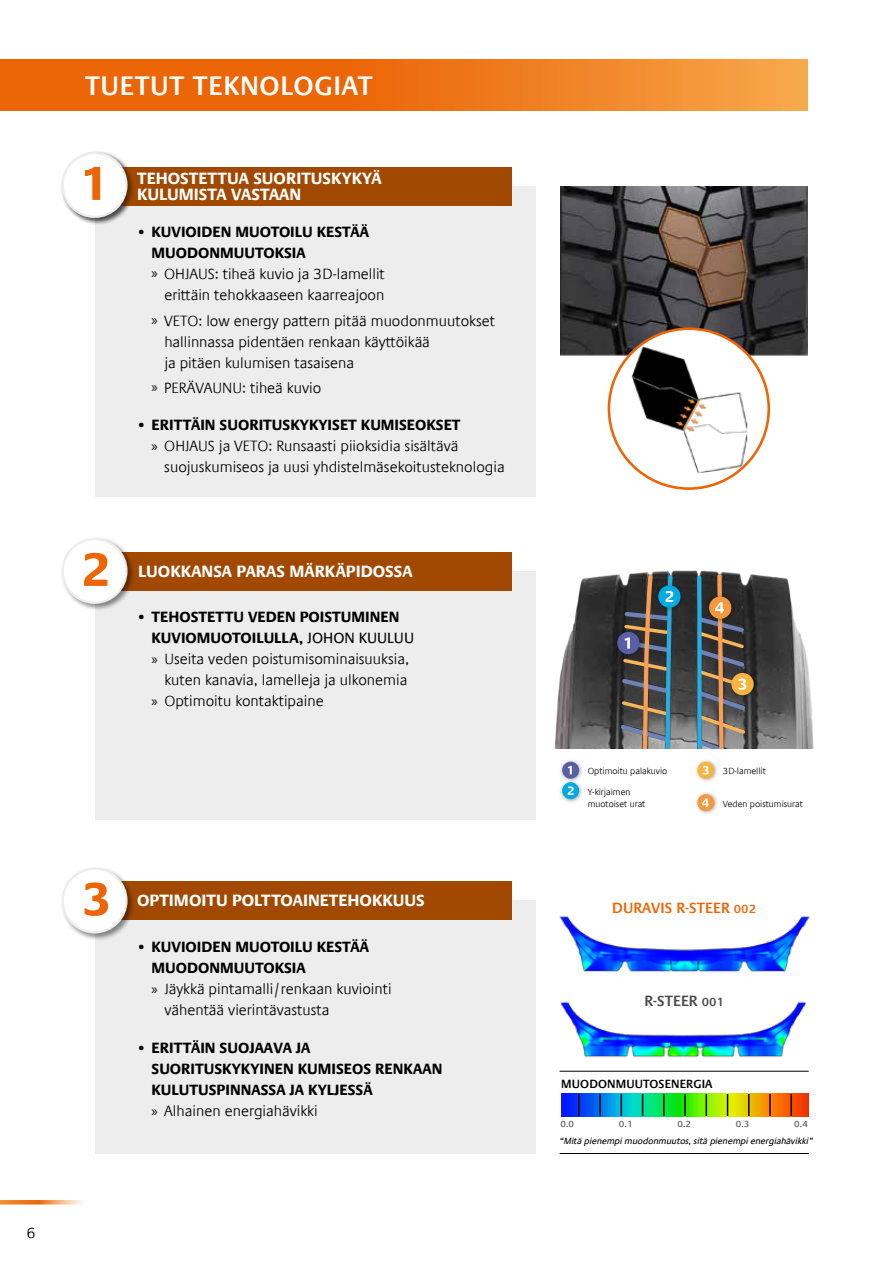
<style>
.page{position:relative;width:893px;height:1263px;background:#fff}
.page>*{position:absolute;margin:0;border:0;box-sizing:border-box;transform-origin:0 0}
.t1{font:600 27px "Praxis Com";letter-spacing:.025em;color:#fff}
.t2{font:700 16.5px/16.5px "Praxis Com";color:#fff}
.t3{font:300 15px/21px "Praxis Com";color:#000}
.t4{font:700 15px/21px "Praxis Com";color:#000}
.t5{font:600 15px "Praxis Com";color:#ec6608}
.t6{font:600 15px "Praxis Com";color:#4a4a49}
.t7{font:600 12px "Praxis Com";letter-spacing:.01em;color:#000}
.t8{font:300 9px/12px "Praxis Com";color:#000}
.t9{font:italic 9px "Praxis Com";color:#000}
.t10{font:9px "Praxis Com";color:#4a4a49}
.s1{font-family:"Myriad Pro";font-weight:400}
.s2{font-weight:400}
.s3{font-weight:300}
.s4{font-size:12px}
</style>
<div class="page">
<img style="left:554px;top:570px;width:260px;height:179px">
<div style="left:614px;top:628px;width:30px;height:31px;background:#000;opacity:.35"></div>
<div style="left:655px;top:582px;width:30px;height:30px;background:#292929"></div>
<svg style="left:658px;top:585px;width:23px;height:23px"></svg>
<svg style="left:618px;top:572px;width:57px;height:177px;background:#595e5f"></svg>
<div style="left:728px;top:669px;width:30px;height:31px;background:#000;opacity:.35"></div>
<div style="left:731px;top:673px;width:23px;height:22px;background:#f9b33f;border-radius:50%"></div>
<img style="left:561px;top:186px;width:247px;height:171px">
<div style="left:609px;top:329px;width:160px;height:160px;background:#fff;border-radius:50%"></div>
<img style="left:609px;top:345px;width:138px;height:127px">
<div style="left:608px;top:327px;width:162px;height:163px;border:3px solid #ec6608;border-radius:50%"></div>
<svg style="left:0;top:60px;width:808px;height:51px;background:#ee781a"></svg>
<div style="left:96px;top:186px;width:440px;height:310px;background:#ededed"></div>
<div style="left:95px;top:167px;width:416px;height:38px;background:#a24901"></div>
<div style="left:60px;top:150px;width:75px;height:75px;background:#000;opacity:.45"></div>
<div style="left:63px;top:153px;width:63px;height:64px;background:#fff;border-radius:50%"></div>
<div style="left:62px;top:152px;width:66px;height:66px;border:2px solid #ededed;border-radius:50%"></div>
<svg style="left:85px;top:167px;width:15px;height:33px"></svg>
<div style="left:96px;top:571px;width:440px;height:248px;background:#ededed"></div>
<div style="left:96px;top:552px;width:415px;height:38px;background:#a24901"></div>
<div style="left:60px;top:536px;width:75px;height:75px;background:#000;opacity:.45"></div>
<div style="left:63px;top:539px;width:63px;height:64px;background:#fff;border-radius:50%"></div>
<div style="left:62px;top:538px;width:66px;height:66px;border:2px solid #ededed;border-radius:50%"></div>
<svg style="left:84px;top:553px;width:23px;height:33px"></svg>
<div style="left:96px;top:900px;width:440px;height:253px;background:#ededed"></div>
<div style="left:95px;top:881px;width:416px;height:38px;background:#a24901"></div>
<div style="left:60px;top:866px;width:75px;height:75px;background:#000;opacity:.45"></div>
<div style="left:63px;top:869px;width:63px;height:63px;background:#fff;border-radius:50%"></div>
<div style="left:62px;top:867px;width:66px;height:66px;border:2px solid #ededed;border-radius:50%"></div>
<svg style="left:85px;top:882px;width:23px;height:34px"></svg>
<img style="left:559px;top:916px;width:251px;height:56px">
<img style="left:560px;top:1001px;width:247px;height:57px">
<hr style="left:560px;top:1071px;width:249px;height:1px;background:#000">
<hr style="left:560px;top:1153px;width:249px;height:1px;background:#000">
<svg style="left:561px;top:1094px;width:248px;height:22px;background:#65a658"></svg>
<hr style="left:578px;top:1094px;width:2px;height:22px;background:#000">
<svg style="left:621px;top:1094px;width:1px;height:22px"></svg>
<hr style="left:663px;top:1094px;width:2px;height:22px;background:#000">
<hr style="left:705px;top:1094px;width:2px;height:22px;background:#000">
<svg style="left:748px;top:1094px;width:1px;height:22px"></svg>
<hr style="left:599px;top:1094px;width:2px;height:22px;background:#000">
<svg style="left:642px;top:1094px;width:1px;height:22px"></svg>
<hr style="left:684px;top:1094px;width:2px;height:22px;background:#000">
<svg style="left:727px;top:1094px;width:1px;height:22px"></svg>
<hr style="left:769px;top:1094px;width:2px;height:22px;background:#000">
<hr style="left:790px;top:1094px;width:2px;height:22px;background:#000">
<svg style="left:0;top:1200px;width:82px;height:4px"></svg>
<div style="left:559px;top:758px;width:25px;height:25px;background:#000;opacity:.35"></div>
<div style="left:562px;top:762px;width:17px;height:17px;background:#595fa5;border-radius:50%"></div>
<svg style="left:568px;top:766px;width:4px;height:8px"></svg>
<div style="left:559px;top:779px;width:25px;height:25px;background:#000;opacity:.35"></div>
<div style="left:562px;top:782px;width:17px;height:17px;background:#00abe4;border-radius:50%"></div>
<svg style="left:568px;top:786px;width:6px;height:9px"></svg>
<div style="left:694px;top:758px;width:25px;height:25px;background:#000;opacity:.35"></div>
<svg style="left:697px;top:762px;width:17px;height:17px"></svg>
<svg style="left:694px;top:572px;width:55px;height:202px;background:#77746c"></svg>
<div style="left:694px;top:791px;width:25px;height:25px;background:#000;opacity:.35"></div>
<div style="left:697px;top:794px;width:17px;height:17px;background:#f4973f;border-radius:50%"></div>
<svg style="left:702px;top:798px;width:7px;height:9px"></svg>
<h1 class="t1" style="left:85px;top:70px;width:289px">TUETUT TEKNOLOGIAT</h1>
<p class="t2" style="left:137px;top:170px;width:246px">TEHOSTETTUA SUORITUSKYKYÄ<br>KULUMISTA VASTAAN</p>
<p class="t4" style="left:139px;top:222px;width:232px">• KUVIOIDEN MUOTOILU KESTÄÄ</p>
<p class="t4" style="left:152px;top:243px;width:156px">MUODONMUUTOKSIA</p>
<p class="t3" style="left:152px;top:264px;width:235px"><span class="s1">»</span> OHJAUS: tiheä kuvio ja 3D-lamellit</p>
<p class="t3" style="left:164px;top:285px;width:222px">erittäin tehokkaaseen kaarreajoon</p>
<p class="t3" style="left:164px;top:310px;width:332px;text-indent:-13px"><span class="s1">»</span> VETO: low energy pattern pitää muodonmuutokset hallinnassa pidentäen renkaan käyttöikää<br>ja pitäen kulumisen tasaisena</p>
<p class="t3" style="left:152px;top:377px;width:171px"><span class="s1">»</span> PERÄVAUNU: tiheä kuvio</p>
<p class="t4" style="left:139px;top:414px;width:323px">• ERITTÄIN SUORITUSKYKYISET KUMISEOKSET</p>
<p class="t3" style="left:152px;top:435px;width:308px"><span class="s1">»</span> OHJAUS ja VETO: Runsaasti piioksidia sisältävä</p>
<p class="t3" style="left:164px;top:456px;width:342px">suojuskumiseos ja uusi yhdistelmäsekoitusteknologia</p>
<p class="t2" style="left:138px;top:563px;width:276px">LUOKKANSA PARAS MÄRKÄPIDOSSA</p>
<p class="t4" style="left:139px;top:607px;width:262px">• TEHOSTETTU VEDEN POISTUMINEN</p>
<p class="t4" style="left:152px;top:628px;width:264px">KUVIOMUOTOILULLA, <span class="s2">JOHON KUULUU</span></p>
<p class="t3" style="left:152px;top:649px;width:259px"><span class="s1">»</span> Useita veden poistumisominaisuuksia,</p>
<p class="t3" style="left:164px;top:670px;width:245px">kuten kanavia, lamelleja ja ulkonemia</p>
<p class="t3" style="left:152px;top:691px;width:174px"><span class="s1">»</span> Optimoitu kontaktipaine</p>
<p class="t3" style="left:27px;top:1222px;width:11px">6</p>
<p class="t2" style="left:137px;top:892px;width:289px">OPTIMOITU POLTTOAINETEHOKKUUS</p>
<p class="t4" style="left:139px;top:936px;width:232px">• KUVIOIDEN MUOTOILU KESTÄÄ</p>
<p class="t4" style="left:152px;top:957px;width:156px">MUODONMUUTOKSIA</p>
<p class="t3" style="left:152px;top:978px;width:242px"><span class="s1">»</span> Jäykkä pintamalli/renkaan kuviointi</p>
<p class="t3" style="left:164px;top:999px;width:167px">vähentää vierintävastusta</p>
<p class="t4" style="left:152px;top:1037px;width:292px;text-indent:-13px">• ERITTÄIN SUOJAAVA JA<br>SUORITUSKYKYINEN KUMISEOS RENKAAN<br>KULUTUSPINNASSA JA KYLJESSÄ<br><span class="s1">»</span> <span class="s3">Alhainen energiahävikki</span></p>
<p class="t8" style="left:588px;top:765px;width:81px">Optimoitu palakuvio</p>
<p class="t8" style="left:588px;top:786px;width:59px">Y-kirjaimen muotoiset urat</p>
<p class="t8" style="left:723px;top:765px;width:44px">3D-lamellit</p>
<p class="t8" style="left:723px;top:798px;width:82px">Veden poistumisurat</p>
<p class="t5" style="left:612px;top:899px;width:145px">DURAVIS R-STEER <span class="s4">002</span></p>
<p class="t6" style="left:644px;top:992px;width:81px">R-STEER <span class="s4">001</span></p>
<p class="t7" style="left:561px;top:1077px;width:153px">MUODONMUUTOSENERGIA</p>
<p class="t10" style="left:560px;top:1118px;width:15px">0.0</p>
<p class="t10" style="left:619px;top:1118px;width:15px">0.1</p>
<p class="t10" style="left:677px;top:1118px;width:15px">0.2</p>
<p class="t10" style="left:736px;top:1118px;width:15px">0.3</p>
<p class="t10" style="left:794px;top:1118px;width:15px">0.4</p>
<p class="t9" style="left:560px;top:1136px;width:255px">“Mitä pienempi muodonmuutos, sitä pienempi energiahävikki”</p>
</div>
